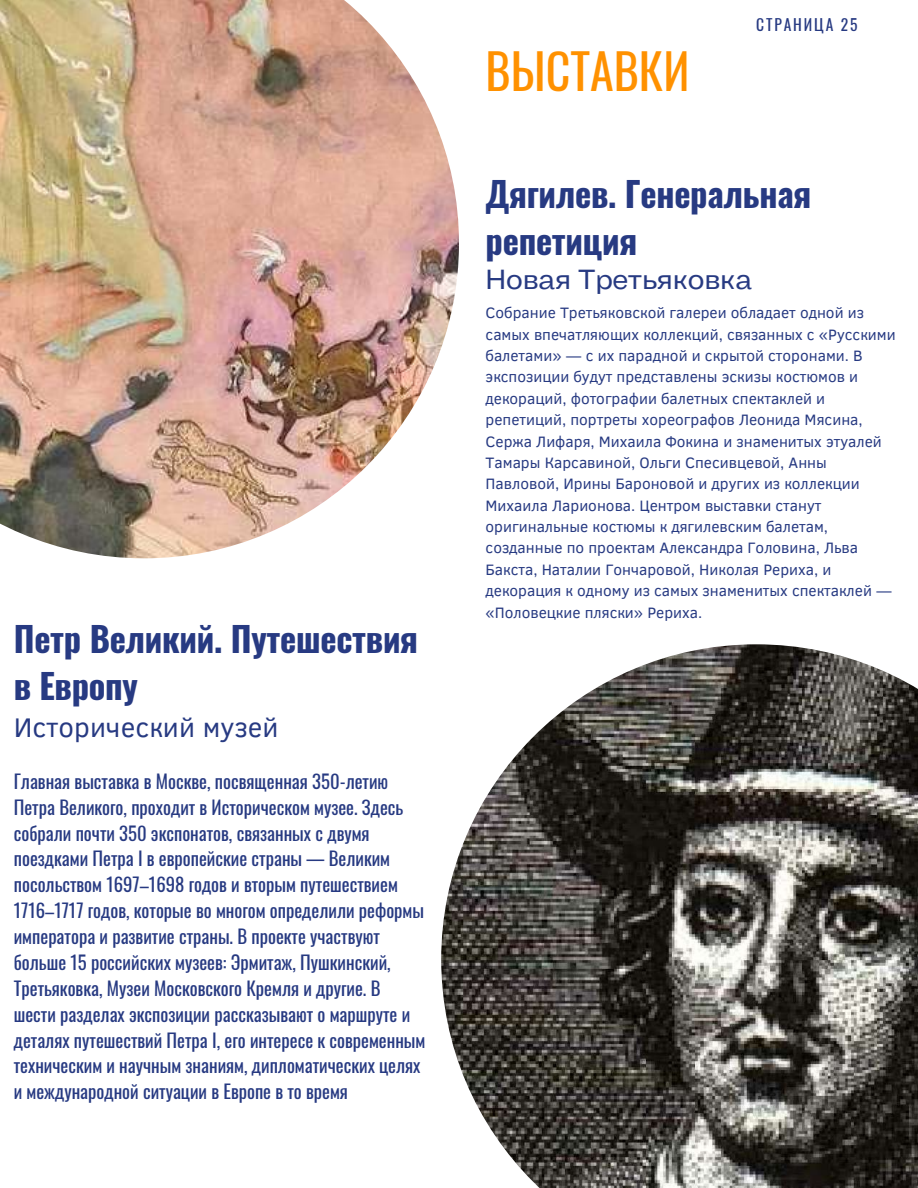
<style>
.page{position:relative;width:918px;height:1188px;background:#fff}
.page>*{position:absolute;margin:0;border:0;box-sizing:border-box;transform-origin:0 0}
.t1{font:48px "Oswald";color:#ff9100}
.t2{font:700 34.5px/47.2px "Oswald";letter-spacing:-.01em;color:#273a82}
.t3{font:27.6px "Clear Sans";letter-spacing:.005em;color:#273a82}
.t4{font:27.6px "Body Grotesque Fit";letter-spacing:.005em;color:#273a82}
.t5{font:18.75px/25.8px "Oswald";color:#273a82}
.t6{font:15.6px "Oswald";letter-spacing:.12em;color:#273a82}
.t7{font:15.45px/21.3px "Clear Sans";color:#273a82}
</style>
<div class="page">
<img style="left:441px;top:644px;width:477px;height:544px">
<img style="left:0;top:0;width:459px;height:558px">
<h2 class="t2" style="left:14px;top:613px;width:406px">Петр Великий. Путешествия в Европу</h2>
<h3 class="t3" style="left:14px;top:707px;width:266px">Исторический музей</h3>
<p class="t5" style="left:14px;top:767px;width:413px">Главная выставка в Москве, посвященная 350-летию Петра Великого, проходит в Историческом музее. Здесь собрали почти 350 экспонатов, связанных с двумя поездками Петра I в европейские страны — Великим посольством 1697–1698 годов и вторым путешествием 1716–1717 годов, которые во многом определили реформы императора и развитие страны. В проекте участвуют больше 15 российских музеев: Эрмитаж, Пушкинский, Третьяковка, Музеи Московского Кремля и другие. В шести разделах экспозиции рассказывают о маршруте и деталях путешествий Петра I, его интересе к современным техническим и научным знаниям, дипломатических целях и международной ситуации в Европе в то время</p>
<h1 class="t1" style="left:486px;top:34px;width:205px">ВЫСТАВКИ</h1>
<p class="t6" style="left:756px;top:12px;width:103px">СТРАНИЦА 25</p>
<h2 class="t2" style="left:486px;top:169px;width:327px">Дягилев. Генеральная репетиция</h2>
<h3 class="t4" style="left:486px;top:264px;width:268px">Новая Третьяковка</h3>
<p class="t7" style="left:486px;top:302px;width:412px">Собрание Третьяковской галереи обладает одной из самых впечатляющих коллекций, связанных с «Русскими балетами» — с их парадной и скрытой сторонами. В экспозиции будут представлены эскизы костюмов и декораций, фотографии балетных спектаклей и репетиций, портреты хореографов Леонида Мясина, Сержа Лифаря, Михаила Фокина и знаменитых этуалей Тамары Карсавиной, Ольги Спесивцевой, Анны Павловой, Ирины Бароновой и других из коллекции Михаила Ларионова. Центром выставки станут оригинальные костюмы к дягилевским балетам, созданные по проектам Александра Головина, Льва Бакста, Наталии Гончаровой, Николая Рериха, и декорация к одному из самых знаменитых спектаклей — «Половецкие пляски» Рериха.</p>
</div>
